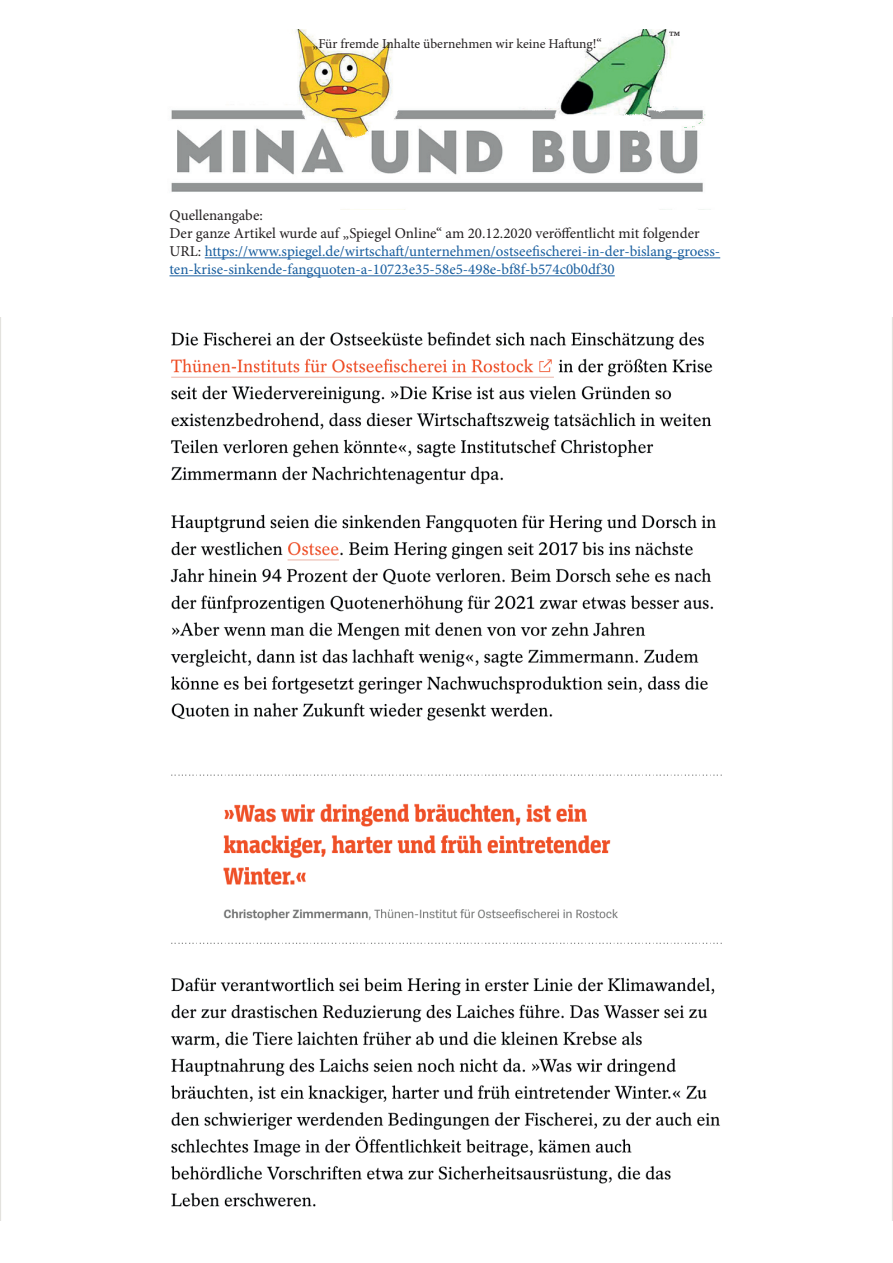
<style>
.page{position:relative;width:893px;height:1263px;background:#fff}
.page>*{position:absolute;margin:0;border:0;box-sizing:border-box;transform-origin:0 0}
.t1{font:25.5px "Minion Pro";color:#231f20}
.t2{font:15px/18px "Minion Pro";color:#175d9e}
.t3{font:13.5px "Minion Pro";color:#231f20}
.s1{color:#231f20}
</style>
<div class="page">
<img style="left:0;top:318px;width:893px;height:902px">
<img style="left:171px;top:30px;width:539px;height:180px">
<hr style="left:205px;top:257px;width:515px;height:1px;background:#175d9e">
<hr style="left:169px;top:275px;width:446px;height:1px;background:#175d9e">
<p class="t3" style="left:313px;top:35px;width:291px">„Für fremde Inhalte übernehmen wir keine Haftung!“</p>
<h1 class="t1" style="left:669px;top:23px;width:13px">™</h1>
<p class="t2" style="left:169px;top:207px;width:552px"><span class="s1">Quellenangabe:<br>Der ganze Artikel wurde auf „Spiegel Online“ am 20.12.2020 veröffentlicht mit folgender URL:</span> https://www.spiegel.de/wirtschaft/unternehmen/ostseefischerei-in-der-bislang-groess&shy;ten-krise-sinkende-fangquoten-a-10723e35-58e5-498e-bf8f-b574c0b0df30</p>
</div>
